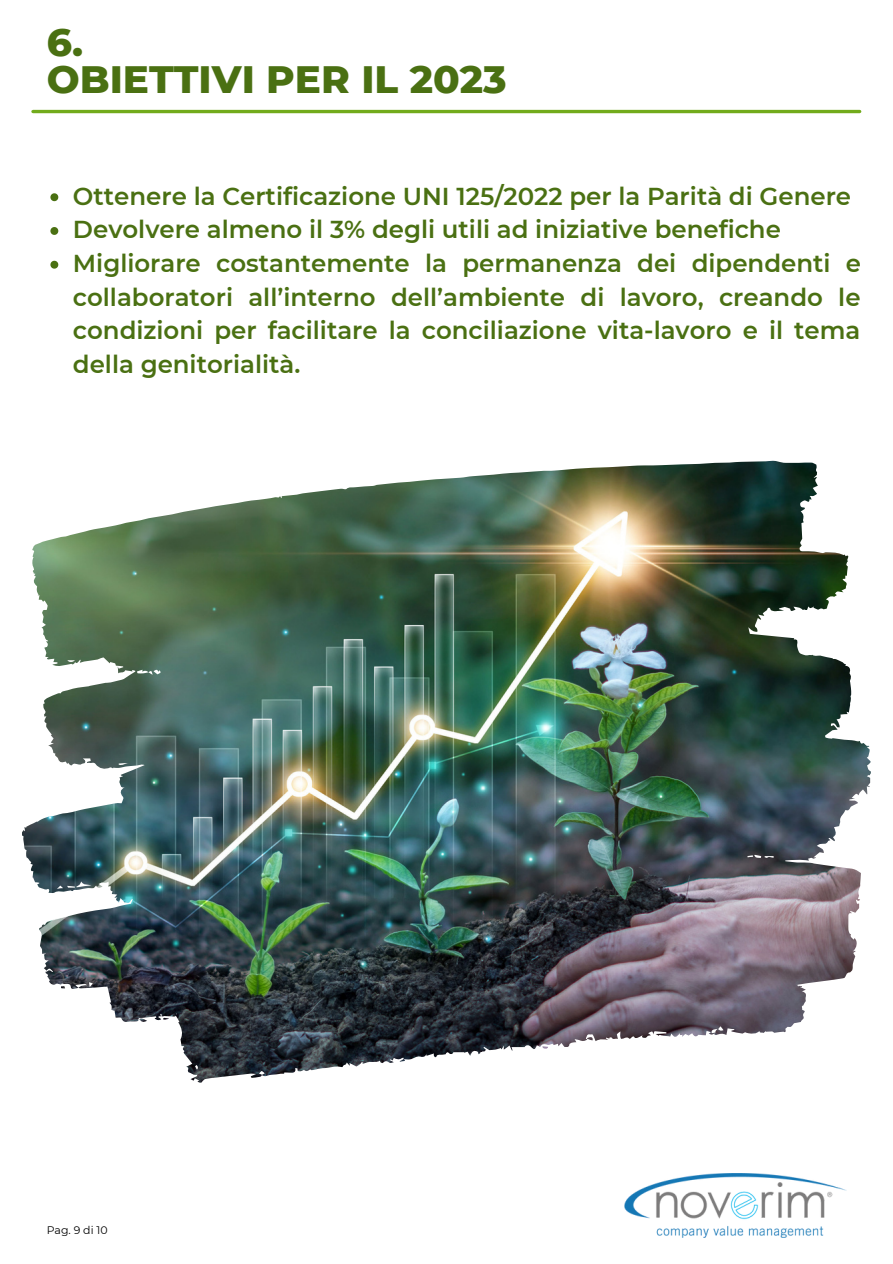
<style>
.page{position:relative;width:893px;height:1264px;background:#fff}
.page>*{position:absolute;margin:0;border:0;box-sizing:border-box;transform-origin:0 0}
.t1{font:800 39px "Montserrat";color:#4a7012}
.t2{font:600 24.45px/33.8px "Montserrat";color:#4a7012;text-align:justify}
.t3{font:10.95px "Montserrat";color:#000}
</style>
<div class="page">
<img style="left:22px;top:109px;width:849px;height:1129px">
<hr style="left:33px;top:110px;width:826px;height:3px;background:#72ab1c">
<img style="left:624px;top:1173px;width:222px;height:64px">
<div style="left:1px;top:134px;width:471px;height:236px;background:#fff"></div>
<img style="left:748px;top:495px;width:122px;height:270px">
<svg style="left:50px;top:193px;width:8px;height:8px"></svg>
<svg style="left:50px;top:227px;width:8px;height:8px"></svg>
<svg style="left:50px;top:261px;width:8px;height:8px"></svg>
<p class="t1" style="left:47px;top:18px;width:38px">6.</p>
<p class="t1" style="left:47px;top:56px;width:461px">OBIETTIVI PER IL 2023</p>
<p class="t2" style="left:73px;top:179px;width:779px">Ottenere la Certificazione UNI 125/2022 per la Parità di Genere</p>
<p class="t2" style="left:73px;top:213px;width:709px">Devolvere almeno il 3% degli utili ad iniziative benefiche</p>
<p class="t2" style="left:73px;top:246px;width:789px">Migliorare costantemente la permanenza dei dipendenti e collaboratori all’interno dell’ambiente di lavoro, creando le condizioni per facilitare la conciliazione vita-lavoro e il tema della genitorialità.</p>
<p class="t3" style="left:47px;top:1222px;width:62px">Pag. 9 di 10</p>
</div>
